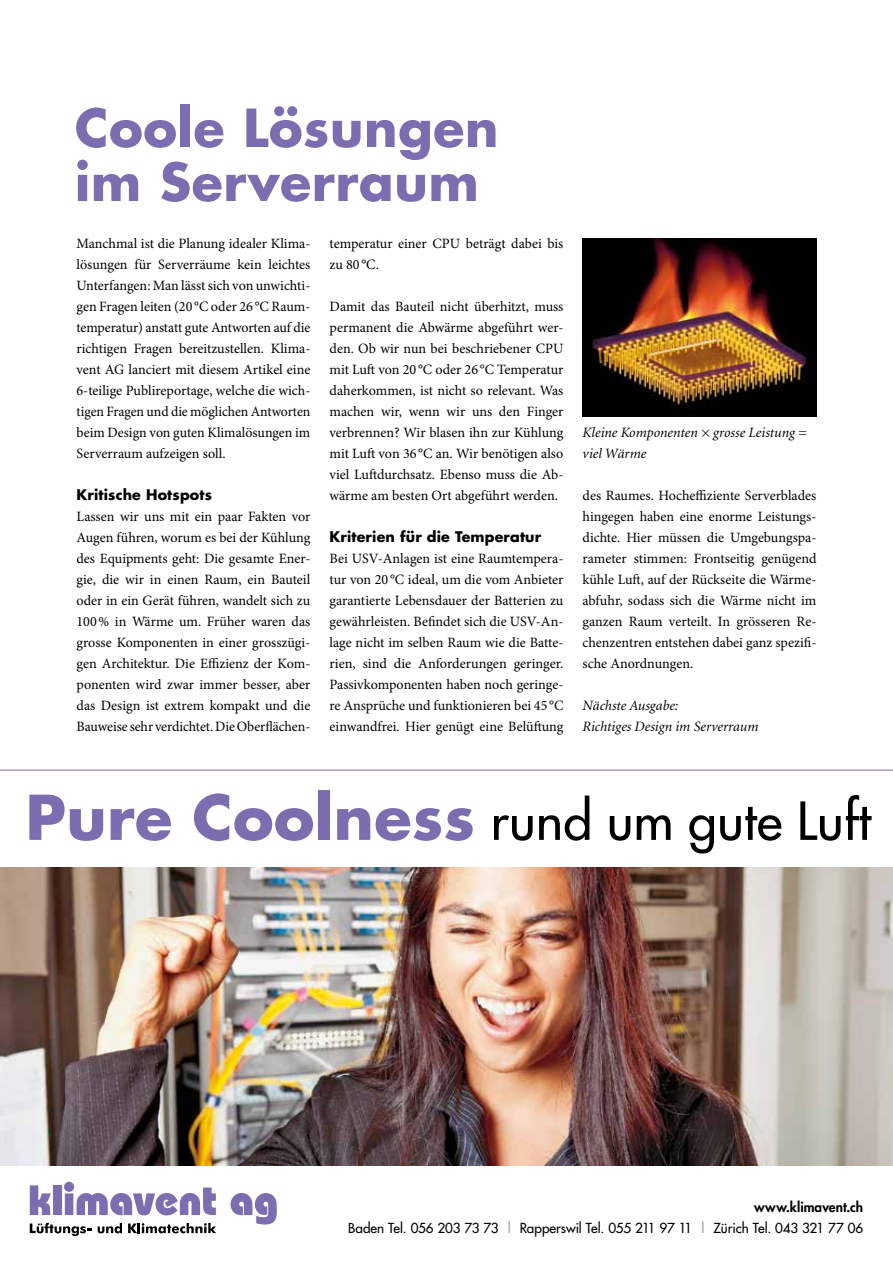
<style>
.page{position:relative;width:893px;height:1263px;background:#fff}
.page>*{position:absolute;margin:0;border:0;box-sizing:border-box;transform-origin:0 0}
.t1{font:51px "Futura LT";letter-spacing:.005em;color:#000}
.t2{font:700 51px/54px "Futura LT";letter-spacing:.01em;color:#7c6db0}
.t3{font:14.25px/21px "Minion Pro";color:#000;text-align:justify}
.t4{font:italic 14.25px/21px "Minion LT";color:#000}
.t5{font:700 14.25px "Futura LT";letter-spacing:.01em;color:#000}
.t6{font:13.5px/21px "Futura LT";letter-spacing:-.01em;color:#000;text-align:right}
.s1{font-weight:700;font-size:60px;color:#7c6db0}
.s2{font-weight:800}
.s3{color:#9c9c9d}
</style>
<div class="page">
<img style="left:583px;top:239px;width:233px;height:177px">
<svg style="left:30px;top:1185px;width:21px;height:30px"></svg>
<div style="left:53px;top:1185px;width:8px;height:30px;background:#7c6db0"></div>
<svg style="left:64px;top:1182px;width:152px;height:33px"></svg>
<svg style="left:231px;top:1193px;width:46px;height:31px"></svg>
<svg style="left:30px;top:1223px;width:62px;height:13px"></svg>
<svg style="left:98px;top:1223px;width:24px;height:10px"></svg>
<svg style="left:128px;top:1223px;width:88px;height:10px"></svg>
<hr style="left:0;top:770px;width:893px;height:1px;background:#7c6db0">
<img style="left:0;top:867px;width:893px;height:298px">
<h1 class="t2" style="left:75px;top:100px;width:425px">Coole Lösungen im Serverraum</h1>
<p class="t3" style="left:77px;top:233px;width:235px">Manchmal ist die Planung idealer Klima&shy;lösungen für Serverräume kein leichtes Unterfangen: Man lässt sich von unwichti&shy;gen Fragen leiten (20 °C oder 26 °C Raum&shy;temperatur) anstatt gute Antworten auf die richtigen Fragen bereitzustellen. Klima&shy;vent AG lanciert mit diesem Artikel eine 6-teilige Publireportage, welche die wich&shy;tigen Fragen und die möglichen Antworten beim Design von guten Klimalösungen im Serverraum aufzeigen soll.</p>
<p class="t5" style="left:77px;top:485px;width:137px">Kritische Hotspots</p>
<p class="t3" style="left:77px;top:506px;width:235px">Lassen wir uns mit ein paar Fakten vor Augen führen, worum es bei der Kühlung des Equipments geht: Die gesamte Ener&shy;gie, die wir in einen Raum, ein Bauteil oder in ein Gerät führen, wandelt sich zu 100% in Wärme um. Früher waren das grosse Komponenten in einer grosszügi&shy;gen Architektur. Die Effizienz der Kom&shy;ponenten wird zwar immer besser, aber das Design ist extrem kompakt und die Bauweise sehr verdichtet. Die Oberflächen-</p>
<p class="t3" style="left:330px;top:233px;width:235px">temperatur einer CPU beträgt dabei bis zu 80 °C.</p>
<p class="t3" style="left:330px;top:296px;width:235px">Damit das Bauteil nicht überhitzt, muss permanent die Abwärme abgeführt wer&shy;den. Ob wir nun bei beschriebener CPU mit Luft von 20 °C oder 26 °C Temperatur daherkommen, ist nicht so relevant. Was machen wir, wenn wir uns den Finger verbrennen? Wir blasen ihn zur Kühlung mit Luft von 36 °C an. Wir benötigen also viel Luftdurchsatz. Ebenso muss die Ab&shy;wärme am besten Ort abgeführt werden.</p>
<p class="t5" style="left:330px;top:527px;width:213px">Kriterien für die Temperatur</p>
<p class="t3" style="left:330px;top:548px;width:235px">Bei USV-Anlagen ist eine Raumtempera&shy;tur von 20 °C ideal, um die vom Anbieter garantierte Lebensdauer der Batterien zu gewährleisten. Befindet sich die USV-An&shy;lage nicht im selben Raum wie die Batte&shy;rien, sind die Anforderungen geringer.<br>Passivkomponenten haben noch geringe&shy;re Ansprüche und funktionieren bei 45 °C einwandfrei. Hier genügt eine Belüftung</p>
<p class="t4" style="left:583px;top:423px;width:226px">Kleine Komponenten × grosse Leistung = viel Wärme</p>
<p class="t3" style="left:583px;top:485px;width:235px">des Raumes. Hocheffiziente Serverblades hingegen haben eine enorme Leistungs&shy;dichte. Hier müssen die Umgebungspa&shy;rameter stimmen: Frontseitig genügend kühle Luft, auf der Rückseite die Wärme&shy;abfuhr, sodass sich die Wärme nicht im ganzen Raum verteilt. In grösseren Re&shy;chenzentren entstehen dabei ganz spezifi&shy;sche Anordnungen.</p>
<p class="t4" style="left:583px;top:696px;width:177px">Nächste Ausgabe:<br>Richtiges Design im Serverraum</p>
<h1 class="t1" style="left:26px;top:788px;width:847px"><span class="s1">Pure Coolness</span> rund um gute Luft</h1>
<p class="t6" style="left:348px;top:1196px;width:517px"><span class="s2">www.klimavent.ch<br></span>Baden Tel. 056 203 73 73 <span class="s3">|</span> Rapperswil Tel. 055 211 97 11 <span class="s3">|</span> Zürich Tel. 043 321 77 06</p>
</div>
